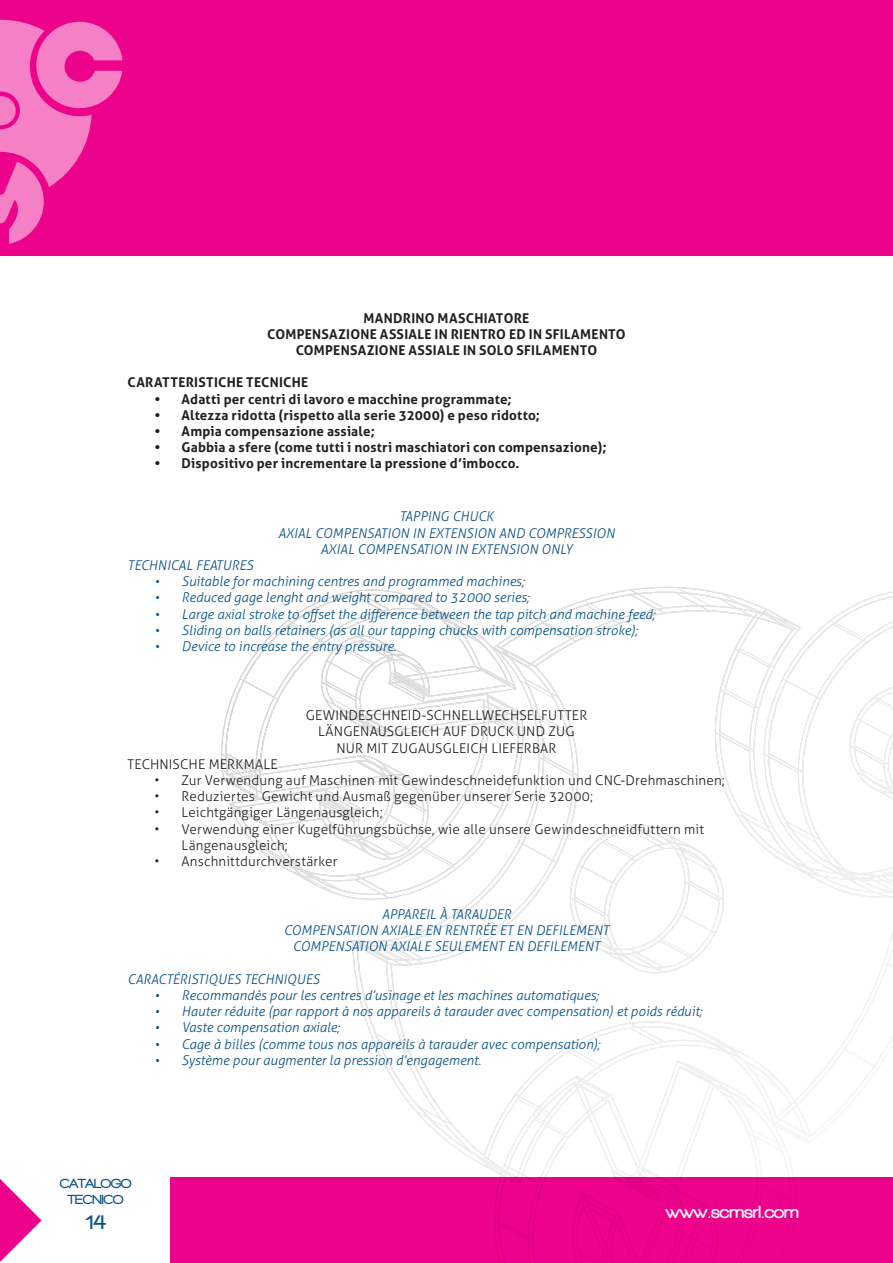
<style>
.page{position:relative;width:893px;height:1263px;background:#fff}
.page>*{position:absolute;margin:0;border:0;box-sizing:border-box;transform-origin:0 0}
.t1{font:900 21px "Walkway";color:#0a5288}
.t2{font:900 18px "Walkway";color:#fff}
.t3{font:italic 300 13.5px/16.2px "Aller";color:#0a5288;text-align:center}
.t4{font:300 13.5px/16.2px "Aller";letter-spacing:.01em;color:#231f20;text-align:center}
.t5{font:700 13.5px/16.2px "Aller";letter-spacing:.015em;color:#231f20;text-align:center}
.t6{font:900 13.5px/16.2px "Walkway";color:#0a5288;text-align:center}
</style>
<div class="page">
<div style="left:170px;top:1178px;width:723px;height:85px;background:#ed028c"></div>
<svg style="left:0;top:1179px;width:42px;height:83px"></svg>
<svg style="left:222px;top:587px;width:671px;height:676px"></svg>
<div style="left:0;top:0;width:893px;height:255px;background:#ed028c"></div>
<svg style="left:0;top:20px;width:122px;height:224px"></svg>
<hr style="left:892px;top:1178px;width:1px;height:85px;background:#ed028c">
<p class="t5" style="left:267px;top:309px;width:360px">MANDRINO MASCHIATORE<br>COMPENSAZIONE ASSIALE IN RIENTRO ED IN SFILAMENTO<br>COMPENSAZIONE ASSIALE IN SOLO SFILAMENTO</p>
<p class="t5" style="left:128px;top:374px;width:182px">CARATTERISTICHE TECNICHE</p>
<p class="t5" style="left:155px;top:390px;width:359px">• Adatti per centri di lavoro e macchine programmate;</p>
<p class="t5" style="left:155px;top:407px;width:387px">• Altezza ridotta (rispetto alla serie 32000) e peso ridotto;</p>
<p class="t5" style="left:155px;top:423px;width:222px">• Ampia compensazione assiale;</p>
<p class="t5" style="left:155px;top:439px;width:453px">• Gabbia a sfere (come tutti i nostri maschiatori con compensazione);</p>
<p class="t5" style="left:155px;top:455px;width:366px">• Dispositivo per incrementare la pressione d’imbocco.</p>
<p class="t3" style="left:278px;top:508px;width:338px">TAPPING CHUCK<br>AXIAL COMPENSATION IN EXTENSION AND COMPRESSION<br>AXIAL COMPENSATION IN EXTENSION ONLY</p>
<p class="t3" style="left:128px;top:557px;width:127px">TECHNICAL FEATURES</p>
<p class="t3" style="left:155px;top:573px;width:371px">• Suitable for machining centres and programmed machines;</p>
<p class="t3" style="left:155px;top:589px;width:376px">• Reduced gage lenght and weight compared to 32000 series;</p>
<p class="t3" style="left:155px;top:606px;width:502px">• Large axial stroke to offset the difference between the tap pitch and machine feed;</p>
<p class="t3" style="left:155px;top:622px;width:485px">• Sliding on balls retainers (as all our tapping chucks with compensation stroke);</p>
<p class="t3" style="left:155px;top:638px;width:243px">• Device to increase the entry pressure.</p>
<p class="t4" style="left:306px;top:707px;width:283px">GEWINDESCHNEID-SCHNELLWECHSELFUTTER<br>LÄNGENAUSGLEICH AUF DRUCK UND ZUG<br>NUR MIT ZUGAUSGLEICH LIEFERBAR</p>
<p class="t4" style="left:128px;top:756px;width:152px">TECHNISCHE MERKMALE</p>
<p class="t4" style="left:155px;top:772px;width:572px">• Zur Verwendung auf Maschinen mit Gewindeschneidefunktion und CNC-Drehmaschinen;</p>
<p class="t4" style="left:155px;top:788px;width:440px">• Reduziertes Gewicht und Ausmaß gegenüber unserer Serie 32000;</p>
<p class="t4" style="left:155px;top:804px;width:230px">• Leichtgängiger Längenausgleich;</p>
<p class="t4" style="left:182px;top:821px;width:524px;text-align:left;text-indent:-27px">• Verwendung einer Kugelführungsbüchse, wie alle unsere Gewindeschneidfuttern mit<br>Längenausgleich;</p>
<p class="t4" style="left:155px;top:853px;width:184px">• Anschnittdurchverstärker</p>
<p class="t3" style="left:284px;top:906px;width:327px">APPAREIL À TARAUDER<br>COMPENSATION AXIALE EN RENTRÉE ET EN DEFILEMENT<br>COMPENSATION AXIALE SEULEMENT EN DEFILEMENT</p>
<p class="t3" style="left:128px;top:971px;width:193px">CARACTÉRISTIQUES TECHNIQUES</p>
<p class="t3" style="left:155px;top:987px;width:446px">• Recommandés pour les centres d’usinage et les machines automatiques;</p>
<p class="t3" style="left:155px;top:1003px;width:549px">• Hauter réduite (par rapport à nos appareils à tarauder avec compensation) et poids réduit;</p>
<p class="t3" style="left:155px;top:1019px;width:187px">• Vaste compensation axiale;</p>
<p class="t3" style="left:155px;top:1036px;width:447px">• Cage à billes (comme tous nos appareils à tarauder avec compensation);</p>
<p class="t3" style="left:155px;top:1052px;width:328px">• Système pour augmenter la pression d’engagement.</p>
<p class="t6" style="left:60px;top:1175px;width:73px">CATALOGO<br>TECNICO</p>
<h1 class="t1" style="left:85px;top:1211px;width:22px">14</h1>
<h2 class="t2" style="left:666px;top:1202px;width:134px">www.scmsrl.com</h2>
</div>
